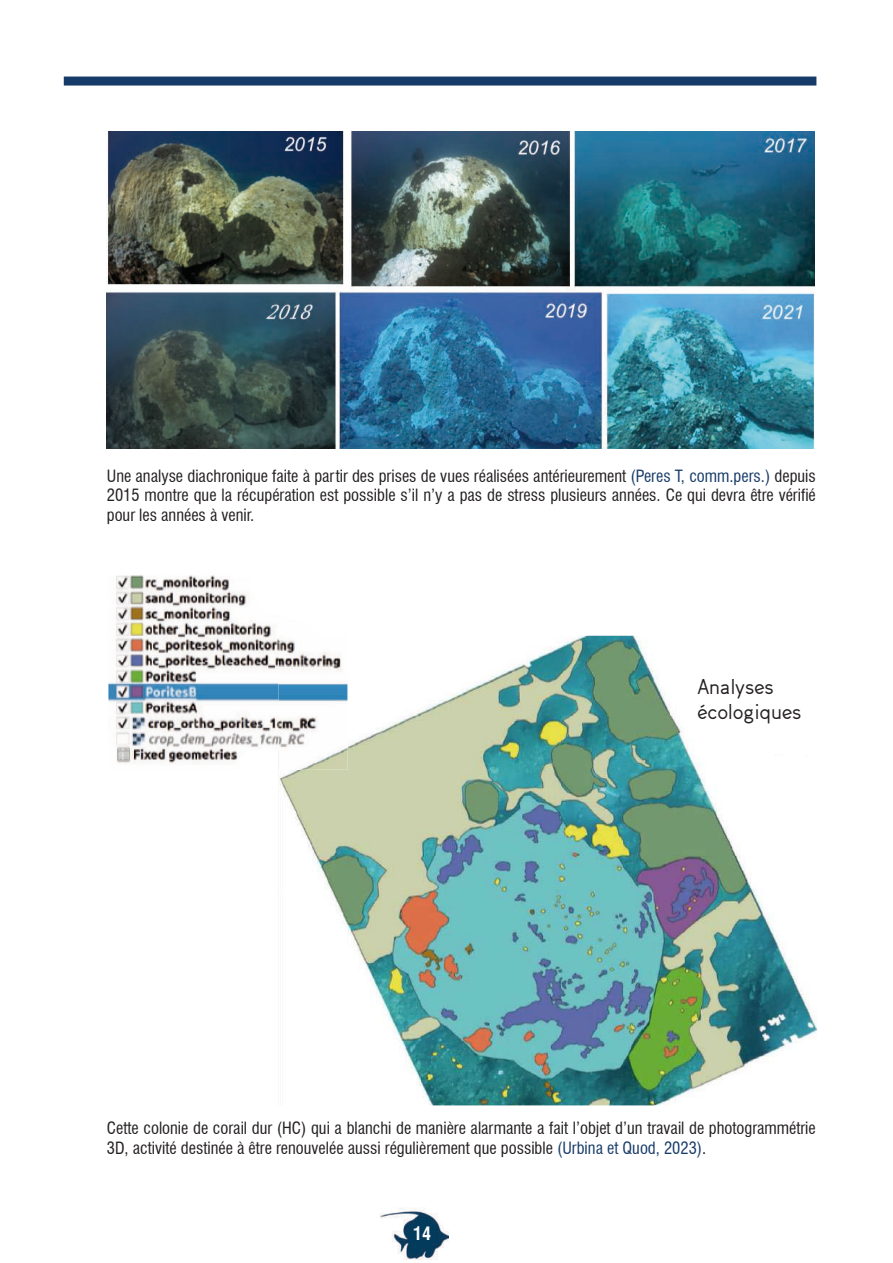
<style>
.page{position:relative;width:893px;height:1263px;background:#fff}
.page>*{position:absolute;margin:0;border:0;box-sizing:border-box;transform-origin:0 0}
.t1{font:21px/25.2px "Arvin";color:#231f20}
.t2{font:700 condensed 18px "Swiss 721 BT";color:#fff}
.t3{font:condensed 16.5px/19.8px "Swiss 721 BT";color:#231f20;text-align:justify}
.s1{color:#173b68}
</style>
<div class="page">
<div style="left:64px;top:77px;width:752px;height:9px;background:#173b68"></div>
<img style="left:279px;top:636px;width:538px;height:469px">
<img style="left:107px;top:132px;width:708px;height:317px">
<img style="left:381px;top:1208px;width:68px;height:52px">
<div style="left:697px;top:679px;width:189px;height:74px;background:#fff"></div>
<svg style="left:694px;top:662px;width:110px;height:65px"></svg>
<img style="left:108px;top:575px;width:171px;height:194px">
<img style="left:279px;top:636px;width:68px;height:134px">
<p class="t3" style="left:107px;top:466px;width:711px">Une analyse diachronique faite à partir des prises de vues réalisées antérieurement <span class="s1">(Peres T, comm.pers.)</span> depuis 2015 montre que la récupération est possible s’il n’y a pas de stress plusieurs années. Ce qui devra être vérifié pour les années à venir.</p>
<p class="t1" style="left:697px;top:674px;width:106px">Analyses écologiques</p>
<p class="t3" style="left:107px;top:1118px;width:710px">Cette colonie de corail dur (HC) qui a blanchi de manière alarmante a fait l’objet d’un travail de photogrammétrie<br>3D, activité destinée à être renouvelée aussi régulièrement que possible <span class="s1">(Urbina et Quod, 2023)</span>.</p>
<p class="t2" style="left:413px;top:1222px;width:19px">14</p>
</div>
